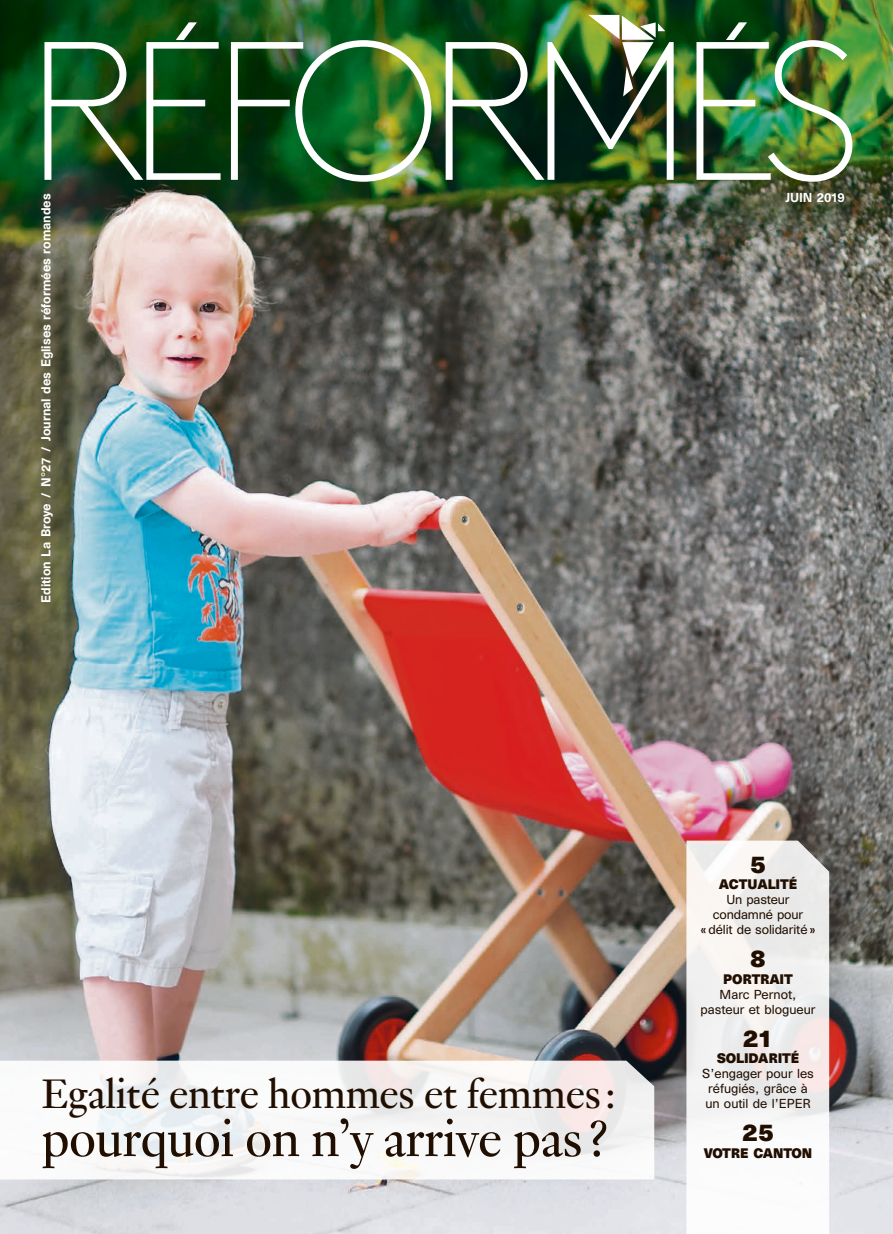
<style>
.page{position:relative;width:893px;height:1234px;background:#fff}
.page>*{position:absolute;margin:0;border:0;box-sizing:border-box;transform-origin:0 0}
.t1{font:55.5px "Genath";letter-spacing:-.02em;color:#200e00}
.t2{font:45px "Genath";letter-spacing:-.02em;color:#200e00}
.REF_Texte-encadre_in{font:700 22.5px "Unica SB";color:#200e00}
.REF_Texte-encadre_in-2{font:700 12.75px "Unica SB";letter-spacing:-.01em;color:#200e00}
.REF_Texte-encadre_in-3{font:12px/15px "Unica SB";color:#200e00;text-align:center}
.t3{font:500 12px "Unica SB";color:#fff}
</style>
<div class="page">
<img style="left:0;top:0;width:893px;height:1233px">
<svg style="left:44px;top:22px;width:177px;height:158px"></svg>
<img style="left:231px;top:40px;width:200px;height:142px">
<img style="left:696px;top:22px;width:156px;height:160px">
<img style="left:446px;top:15px;width:228px;height:165px">
<svg style="left:0;top:1060px;width:654px;height:119px"></svg>
<svg style="left:686px;top:840px;width:143px;height:393px"></svg>
<p class="t3" style="left:39px;top:602px;width:410px;rotate:-90deg">Edition La Broye / N°27 / Journal des Eglises réformées romandes</p>
<p class="t3" style="left:785px;top:190px;width:61px">JUIN 2019</p>
<p class="t2" style="left:41px;top:1062px;width:576px">Egalité entre hommes et femmes :</p>
<p class="t1" style="left:41px;top:1099px;width:569px">pourquoi on n’y arrive pas ?</p>
<p class="REF_Texte-encadre_in" style="left:750px;top:850px;width:18px">5</p>
<p class="REF_Texte-encadre_in-2" style="left:719px;top:876px;width:80px">ACTUALITÉ</p>
<p class="REF_Texte-encadre_in-3" style="left:700px;top:892px;width:118px">Un pasteur condamné pour «délit de solidarité»</p>
<p class="REF_Texte-encadre_in" style="left:750px;top:944px;width:18px">8</p>
<p class="REF_Texte-encadre_in-2" style="left:723px;top:970px;width:71px">PORTRAIT</p>
<p class="REF_Texte-encadre_in-3" style="left:720px;top:987px;width:78px">Marc Pernot,</p>
<p class="REF_Texte-encadre_in-3" style="left:700px;top:1002px;width:116px">pasteur et blogueur</p>
<p class="REF_Texte-encadre_in" style="left:742px;top:1024px;width:32px">21</p>
<p class="REF_Texte-encadre_in-2" style="left:717px;top:1050px;width:84px">SOLIDARITÉ</p>
<p class="REF_Texte-encadre_in-3" style="left:702px;top:1066px;width:113px;text-align:left">S’engager pour les réfugiés, grâce à un outil de l’EPER</p>
<p class="REF_Texte-encadre_in" style="left:742px;top:1118px;width:34px">25</p>
<p class="REF_Texte-encadre_in-2" style="left:704px;top:1144px;width:110px">VOTRE CANTON</p>
</div>
